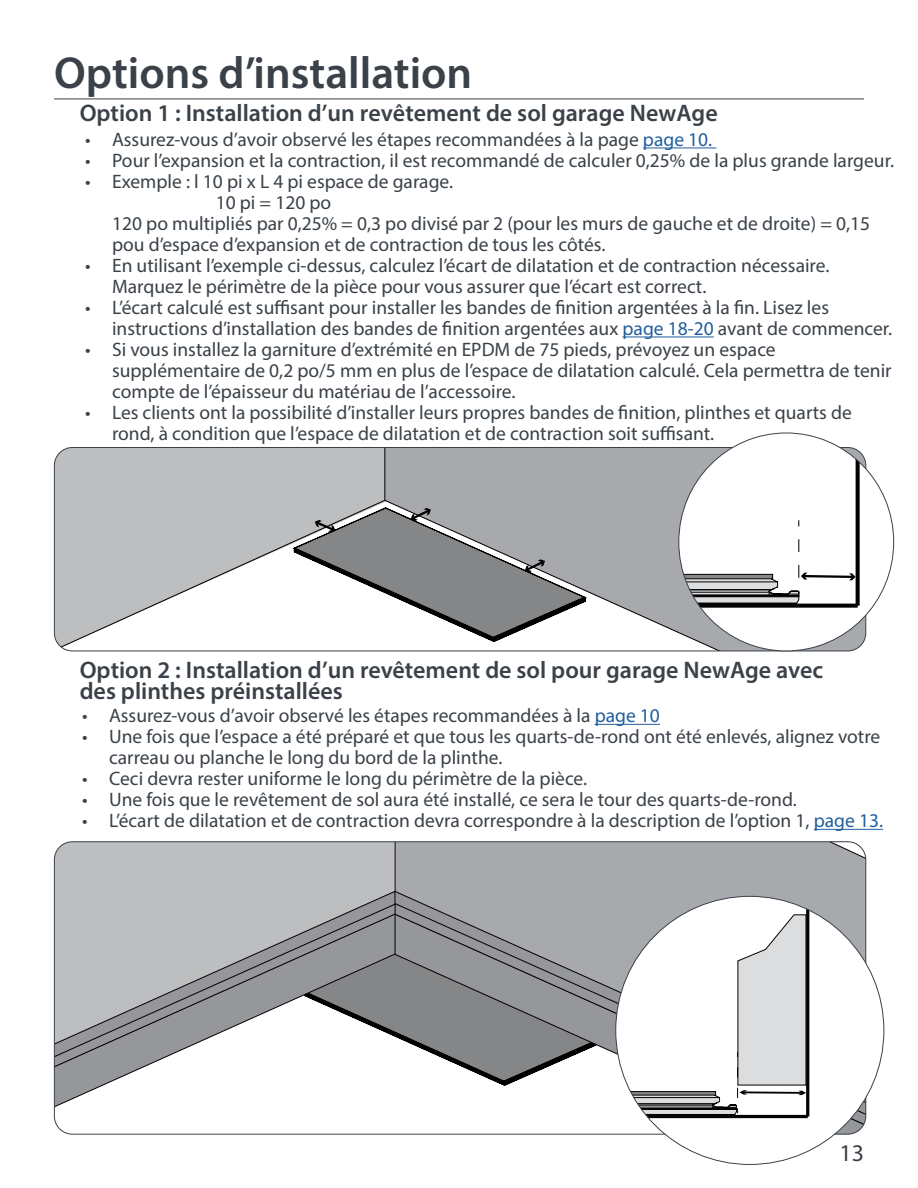
<style>
.page{position:relative;width:918px;height:1188px;background:#fff}
.page>*{position:absolute;margin:0;border:0;box-sizing:border-box;transform-origin:0 0}
.t1{font:600 45px "Myriad Pro";color:#3a4148}
.t2{font:600 24px/21px "Myriad Pro";color:#3a4148}
.t3{font:24px "Myriad Pro";color:#3a4148}
.t4{font:19.5px/21px "Myriad Pro";color:#3a4148}
.s1{color:#215e9e}
</style>
<div class="page">
<hr style="left:54px;top:99px;width:810px;height:1px;background:#3a4148">
<hr style="left:643px;top:147px;width:73px;height:1px;background:#215e9e">
<hr style="left:623px;top:336px;width:91px;height:1px;background:#215e9e">
<div style="left:54px;top:447px;width:330px;height:52px;background:#bcbec0"></div>
<div style="left:385px;top:449px;width:234px;height:50px;background:#a7a9ac"></div>
<svg style="left:54px;top:499px;width:330px;height:152px"></svg>
<svg style="left:384px;top:499px;width:482px;height:152px"></svg>
<hr style="left:384px;top:447px;width:1px;height:53px;background:#010101">
<svg style="left:294px;top:508px;width:292px;height:134px"></svg>
<div style="left:679px;top:433px;width:215px;height:218px;background:#fff;border-radius:50%"></div>
<svg style="left:679px;top:604px;width:179px;height:4px"></svg>
<svg style="left:619px;top:447px;width:247px;height:157px"></svg>
<hr style="left:595px;top:724px;width:65px;height:1px;background:#215e9e">
<hr style="left:814px;top:829px;width:69px;height:1px;background:#215e9e">
<div style="left:54px;top:843px;width:341px;height:48px;background:#bcbec0"></div>
<div style="left:396px;top:843px;width:220px;height:48px;background:#a7a9ac"></div>
<hr style="left:395px;top:842px;width:1px;height:109px;background:#010101">
<div style="left:396px;top:891px;width:220px;height:12px;background:#a7a9ac"></div>
<div style="left:56px;top:891px;width:340px;height:12px;background:#bcbec0"></div>
<svg style="left:396px;top:903px;width:470px;height:230px"></svg>
<svg style="left:54px;top:903px;width:342px;height:230px"></svg>
<div style="left:616px;top:896px;width:268px;height:268px;background:#fff;border-radius:50%"></div>
<hr style="left:616px;top:1115px;width:192px;height:3px;background:#020202">
<hr style="left:806px;top:896px;width:3px;height:221px;background:#020202">
<svg style="left:616px;top:842px;width:250px;height:274px"></svg>
<h1 class="t1" style="left:54px;top:44px;width:420px">Options d’installation</h1>
<p class="t4" style="left:85px;top:129px;width:629px">• Assurez-vous d’avoir observé les étapes recommandées à la page <span class="s1">page 10.</span></p>
<p class="t4" style="left:85px;top:150px;width:810px">• Pour l’expansion et la contraction, il est recommandé de calculer 0,25% de la plus grande largeur.</p>
<p class="t4" style="left:85px;top:171px;width:370px">• Exemple : l 10 pi x L 4 pi espace de garage.</p>
<p class="t4" style="left:216px;top:192px;width:117px">10 pi = 120 po</p>
<p class="t4" style="left:112px;top:213px;width:760px">120 po multipliés par 0,25% = 0,3 po divisé par 2 (pour les murs de gauche et de droite) = 0,15</p>
<p class="t4" style="left:112px;top:234px;width:495px">pou d’espace d’expansion et de contraction de tous les côtés.</p>
<p class="t4" style="left:112px;top:255px;width:719px;text-indent:-27px">• En utilisant l’exemple ci-dessus, calculez l’écart de dilatation et de contraction nécessaire.<br>Marquez le périmètre de la pièce pour vous assurer que l’écart est correct.</p>
<p class="t4" style="left:112px;top:297px;width:782px;text-indent:-27px">• L’écart calculé est suffisant pour installer les bandes de finition argentées à la fin. Lisez les instructions d’installation des bandes de finition argentées aux <span class="s1">page 18-20</span> avant de commencer.</p>
<p class="t4" style="left:112px;top:339px;width:781px;text-indent:-27px">• Si vous installez la garniture d’extrémité en EPDM de 75 pieds, prévoyez un espace supplémentaire de 0,2 po/5 mm en plus de l’espace de dilatation calculé. Cela permettra de tenir compte de l’épaisseur du matériau de l’accessoire.</p>
<p class="t4" style="left:112px;top:402px;width:741px;text-indent:-27px">• Les clients ont la possibilité d’installer leurs propres bandes de finition, plinthes et quarts de rond, à condition que l’espace de dilatation et de contraction soit suffisant.</p>
<p class="t2" style="left:80px;top:102px;width:640px">Option 1 : Installation d’un revêtement de sol garage NewAge</p>
<p class="t2" style="left:80px;top:659px;width:745px">Option 2 : Installation d’un revêtement de sol pour garage NewAge avec des plinthes préinstallées</p>
<p class="t4" style="left:82px;top:705px;width:579px">• Assurez-vous d’avoir observé les étapes recommandées à la <span class="s1">page 10</span></p>
<p class="t4" style="left:109px;top:726px;width:773px;text-indent:-27px">• Une fois que l’espace a été préparé et que tous les quarts-de-rond ont été enlevés, alignez votre carreau ou planche le long du bord de la plinthe.</p>
<p class="t4" style="left:82px;top:768px;width:507px">• Ceci devra rester uniforme le long du périmètre de la pièce.</p>
<p class="t4" style="left:82px;top:789px;width:716px">• Une fois que le revêtement de sol aura été installé, ce sera le tour des quarts-de-rond.</p>
<p class="t4" style="left:82px;top:810px;width:802px">• L’écart de dilatation et de contraction devra correspondre à la description de l’option 1, <span class="s1">page 13.</span></p>
<p class="t3" style="left:839px;top:1138px;width:26px">13</p>
</div>
